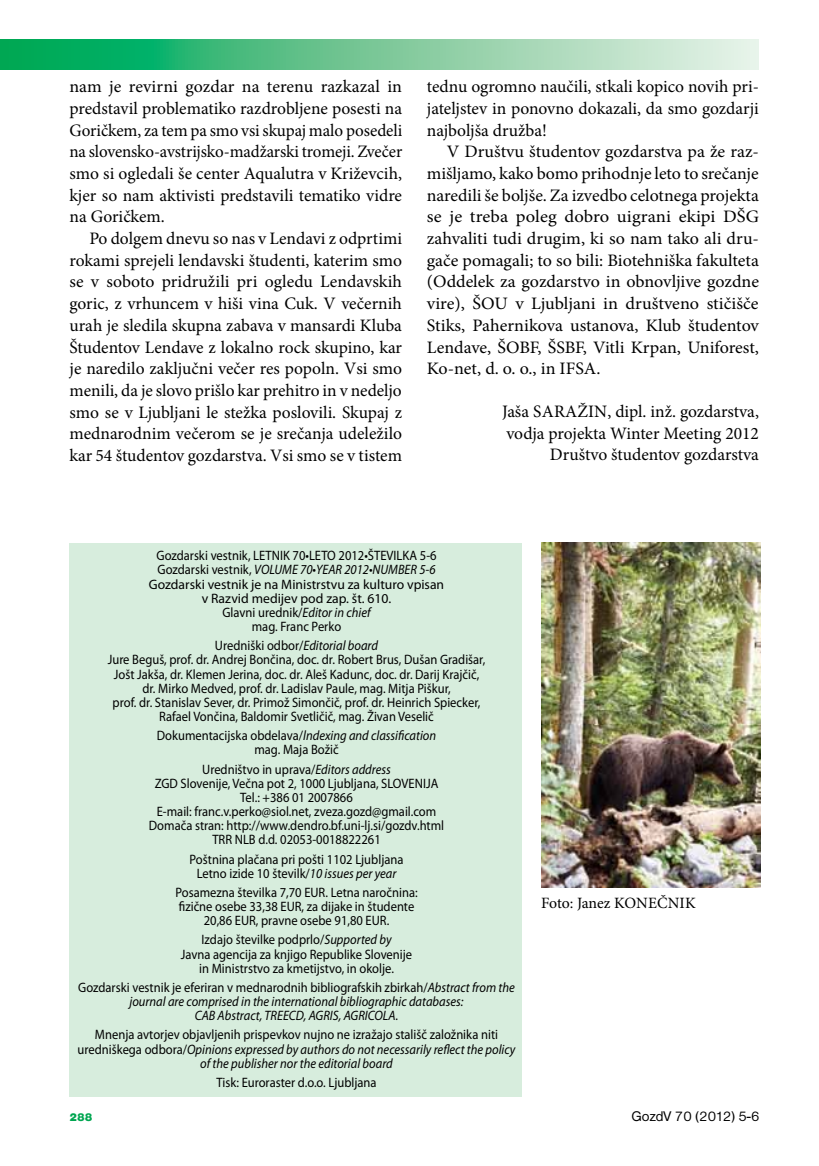
<style>
.page{position:relative;width:819px;height:1166px;background:#fff}
.page>*{position:absolute;margin:0;border:0;box-sizing:border-box;transform-origin:0 0}
.t1{font:17.5px/21.7px "Minion Pro";color:#000;text-align:justify}
.t2{font:15.75px "Minion Pro";letter-spacing:-.01em;color:#000}
.t3{font:14.53px "Nimbus San DEE";color:#000}
.t4{font:13.65px/14.2px "Myriad Pro";color:#000;text-align:center;scale:.92 1}
.t5{font:italic 13.65px/14.2px "Myriad Pro";color:#000;text-align:center;scale:.92 1}
.t6{font:11.38px "Nimbus San DEE Blac";color:#00a651}
.s1{font-style:italic}
.s2{font-style:normal}
</style>
<div class="page">
<svg style="left:0;top:40px;width:759px;height:29px;background:#70c999"></svg>
<div style="left:69px;top:543px;width:453px;height:553px;background:#d7eddd"></div>
<img style="left:541px;top:543px;width:219px;height:344px">
<p class="t1" style="left:69px;top:76px;width:334px">nam je revirni gozdar na terenu razkazal in predstavil problematiko razdrobljene posesti na Goričkem, za tem pa smo vsi skupaj malo posedeli na slovensko-avstrijsko-madžarski tromeji. Zvečer smo si ogledali še center Aqualutra v Križevcih, kjer so nam aktivisti predstavili tematiko vidre na Goričkem.</p>
<p class="t1" style="left:69px;top:228px;width:334px;text-indent:20px">Po dolgem dnevu so nas v Lendavi z odprtimi rokami sprejeli lendavski študenti, katerim smo se v soboto pridružili pri ogledu Lendavskih goric, z vrhuncem v hiši vina Cuk. V večernih urah je sledila skupna zabava v mansardi Kluba Študentov Lendave z lokalno rock skupino, kar je naredilo zaključni večer res popoln. Vsi smo menili, da je slovo prišlo kar prehitro in v nedeljo smo se v Ljubljani le stežka poslovili. Skupaj z mednarodnim večerom se je srečanja udeležilo kar 54 študentov gozdarstva. Vsi smo se v tistem</p>
<p class="t1" style="left:427px;top:76px;width:333px">tednu ogromno naučili, stkali kopico novih pri&shy;jateljstev in ponovno dokazali, da smo gozdarji najboljša družba!</p>
<p class="t1" style="left:427px;top:141px;width:334px;text-indent:20px">V Društvu študentov gozdarstva pa že raz&shy;mišljamo, kako bomo prihodnje leto to srečanje naredili še boljše. Za izvedbo celotnega projekta se je treba poleg dobro uigrani ekipi DŠG zahvaliti tudi drugim, ki so nam tako ali dru&shy;gače pomagali; to so bili: Biotehniška fakulteta (Oddelek za gozdarstvo in obnovljive gozdne vire), ŠOU v Ljubljani in društveno stičišče Stiks, Pahernikova ustanova, Klub študentov Lendave, ŠOBF, ŠSBF, Vitli Krpan, Uniforest, Ko-net, d. o. o., in IFSA.</p>
<p class="t1" style="left:502px;top:401px;width:52px">Jaša Saražin</p>
<p class="t1" style="left:506px;top:401px;width:254px;text-align:right">, dipl. inž. gozdarstva,<br>vodja projekta Winter Meeting 2012<br>Društvo študentov gozdarstva</p>
<p class="t4" style="left:149px;top:548px;width:322px">Gozdarski vestnik, LETNIK 70•LETO 2012•ŠTEVILKA 5-6<br>Gozdarski vestnik, <span class="s1">VOLUME 70•YEAR 2012•NUMBER 5-6<br></span>Gozdarski vestnik je na Ministrstvu za kulturo vpisan v Razvid medijev pod zap. št. 610.<br>Glavni urednik/<span class="s1">Editor in chief<br></span>mag. Franc Perko</p>
<p class="t4" style="left:108px;top:638px;width:412px">Uredniški odbor/<span class="s1">Editorial board<br></span>Jure Beguš, prof. dr. Andrej Bončina, doc. dr. Robert Brus, Dušan Gradišar, Jošt Jakša, dr. Klemen Jerina, doc. dr. Aleš Kadunc, doc. dr. Darij Krajčič, dr. Mirko Medved, prof. dr. Ladislav Paule, mag. Mitja Piškur,<br>prof. dr. Stanislav Sever, dr. Primož Simončič, prof. dr. Heinrich Spiecker, Rafael Vončina, Baldomir Svetličič, mag. Živan Veselič</p>
<p class="t4" style="left:157px;top:728px;width:305px">Dokumentacijska obdelava/<span class="s1">lndexing and classification </span>mag. Maja Božič</p>
<p class="t4" style="left:149px;top:762px;width:322px">Uredništvo in uprava/<span class="s1">Editors address<br></span>ZGD Slovenije, Večna pot 2, 1000 Ljubljana, SLOVENIJA Tel.: +386 01 2007866<br>E-mail: franc.v.perko@siol.net, zveza.gozd@gmail.com Domača stran: http://www.dendro.bf.uni-lj.si/gozdv.html TRR NLB d.d. 02053-0018822261</p>
<p class="t4" style="left:190px;top:852px;width:234px">Poštnina plačana pri pošti 1102 Ljubljana<br>Letno izide 10 številk/<span class="s1">10 issues per year</span></p>
<p class="t4" style="left:175px;top:885px;width:265px">Posamezna številka 7,70 EUR. Letna naročnina: fizične osebe 33,38 EUR, za dijake in študente<br>20,86 EUR, pravne osebe 91,80 EUR.</p>
<p class="t4" style="left:181px;top:932px;width:253px">Izdajo številke podprlo/<span class="s1">Supported by<br></span>Javna agencija za knjigo Republike Slovenije in Ministrstvo za kmetijstvo, in okolje.</p>
<p class="t5" style="left:78px;top:980px;width:476px"><span class="s2">Gozdarski vestnik je eferiran v mednarodnih bibliografskih zbirkah/</span>Abstract from the journal are comprised in the international bibliographic databases:<br>CAB Abstract, TREECD, AGRIS, AGRICOLA.</p>
<p class="t5" style="left:78px;top:1027px;width:477px"><span class="s2">Mnenja avtorjev objavljenih prispevkov nujno ne izražajo stališč založnika niti uredniškega odbora/</span>Opinions expressed by authors do not necessarily reflect the policy of the publisher nor the editorial board</p>
<p class="t4" style="left:216px;top:1075px;width:176px">Tisk: Euroraster d.o.o. Ljubljana</p>
<p class="t2" style="left:541px;top:892px;width:95px">Foto: Janez Konečnik</p>
<p class="t6" style="left:69px;top:1110px;width:25px">288</p>
<p class="t3" style="left:631px;top:1108px;width:129px">GozdV 70 (2012) 5-6</p>
</div>
